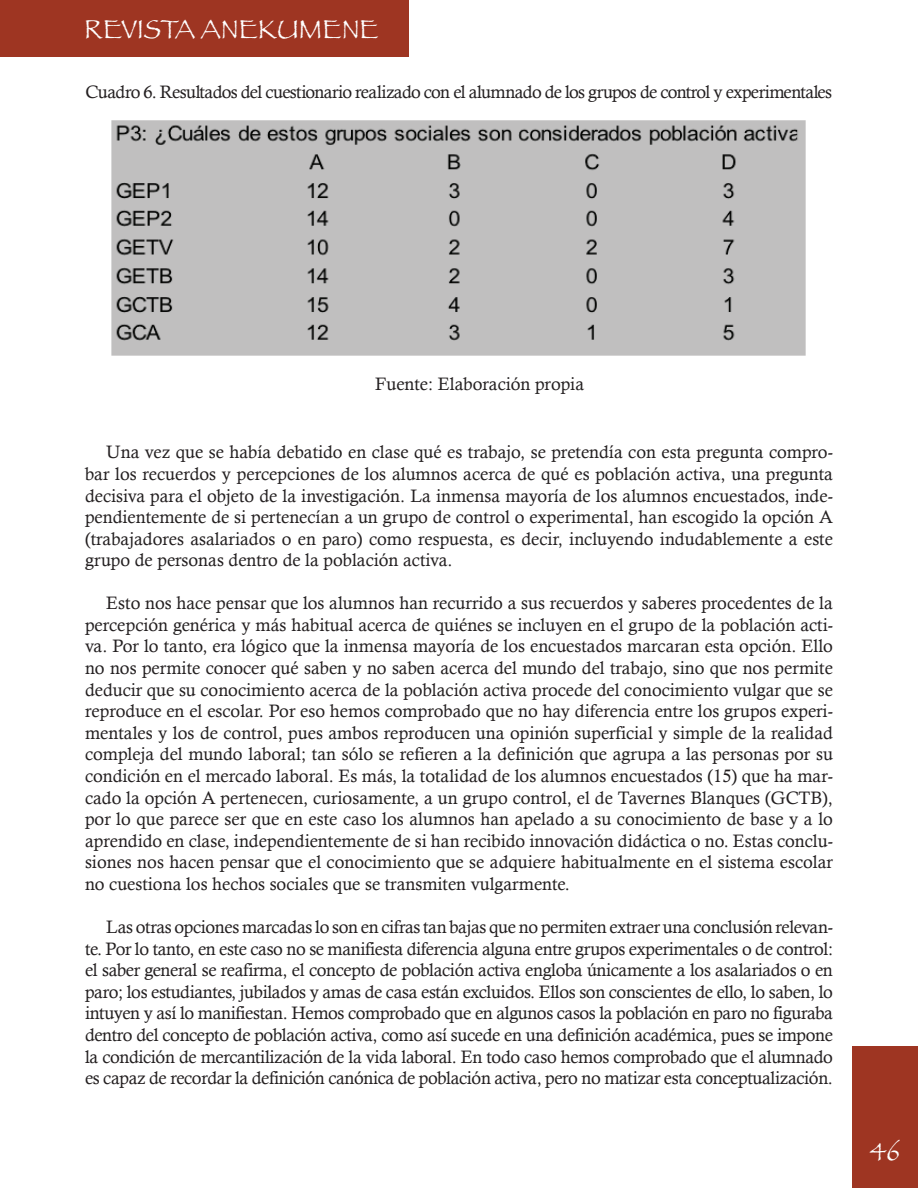
<style>
.page{position:relative;width:918px;height:1188px;background:#fff}
.page>*{position:absolute;margin:0;border:0;box-sizing:border-box;transform-origin:0 0}
.t1{font:27px "Papyrus";color:#fff}
.t2{font:25.5px "Papyrus";color:#fff}
.t3{font:18px/21.6px "Calisto";letter-spacing:-.02em;color:#231f20;text-align:justify}
.t4{font:18px "Calisto";letter-spacing:-.04em;color:#231f20}
.t5{font:18px "Calisto";color:#231f20}
</style>
<div class="page">
<div style="left:0;top:0;width:409px;height:56px;background:#9e3522"></div>
<div style="left:852px;top:1047px;width:66px;height:141px;background:#9e3522"></div>
<img style="left:111px;top:120px;width:695px;height:236px">
<h1 class="t1" style="left:84px;top:12px;width:296px">REVISTA ANEKUMENE</h1>
<p class="t4" style="left:85px;top:81px;width:748px">Cuadro 6. Resultados del cuestionario realizado con el alumnado de los grupos de control y experimentales</p>
<p class="t5" style="left:375px;top:373px;width:211px">Fuente: Elaboración propia</p>
<p class="t3" style="left:85px;top:441px;width:749px;text-indent:21px">Una vez que se había debatido en clase qué es trabajo, se pretendía con esta pregunta compro&shy;bar los recuerdos y percepciones de los alumnos acerca de qué es población activa, una pregunta decisiva para el objeto de la investigación. La inmensa mayoría de los alumnos encuestados, inde&shy;pendientemente de si pertenecían a un grupo de control o experimental, han escogido la opción A (trabajadores asalariados o en paro) como respuesta, es decir, incluyendo indudablemente a este grupo de personas dentro de la población activa.</p>
<p class="t3" style="left:85px;top:592px;width:749px;text-indent:21px">Esto nos hace pensar que los alumnos han recurrido a sus recuerdos y saberes procedentes de la percepción genérica y más habitual acerca de quiénes se incluyen en el grupo de la población acti&shy;va. Por lo tanto, era lógico que la inmensa mayoría de los encuestados marcaran esta opción. Ello no nos permite conocer qué saben y no saben acerca del mundo del trabajo, sino que nos permite deducir que su conocimiento acerca de la población activa procede del conocimiento vulgar que se reproduce en el escolar. Por eso hemos comprobado que no hay diferencia entre los grupos experi&shy;mentales y los de control, pues ambos reproducen una opinión superficial y simple de la realidad compleja del mundo laboral; tan sólo se refieren a la definición que agrupa a las personas por su condición en el mercado laboral. Es más, la totalidad de los alumnos encuestados (15) que ha mar&shy;cado la opción A pertenecen, curiosamente, a un grupo control, el de Tavernes Blanques (GCTB), por lo que parece ser que en este caso los alumnos han apelado a su conocimiento de base y a lo aprendido en clase, independientemente de si han recibido innovación didáctica o no. Estas conclu&shy;siones nos hacen pensar que el conocimiento que se adquiere habitualmente en el sistema escolar no cuestiona los hechos sociales que se transmiten vulgarmente.</p>
<p class="t3" style="left:85px;top:916px;width:750px;text-indent:21px">Las otras opciones marcadas lo son en cifras tan bajas que no permiten extraer una conclusión relevan&shy;te. Por lo tanto, en este caso no se manifiesta diferencia alguna entre grupos experimentales o de control: el saber general se reafirma, el concepto de población activa engloba únicamente a los asalariados o en paro; los estudiantes, jubilados y amas de casa están excluidos. Ellos son conscientes de ello, lo saben, lo intuyen y así lo manifiestan. Hemos comprobado que en algunos casos la población en paro no figuraba dentro del concepto de población activa, como así sucede en una definición académica, pues se impone la condición de mercantilización de la vida laboral. En todo caso hemos comprobado que el alumnado es capaz de recordar la definición canónica de población activa, pero no matizar esta conceptualización.</p>
<h2 class="t2" style="left:870px;top:1136px;width:32px">46</h2>
</div>
